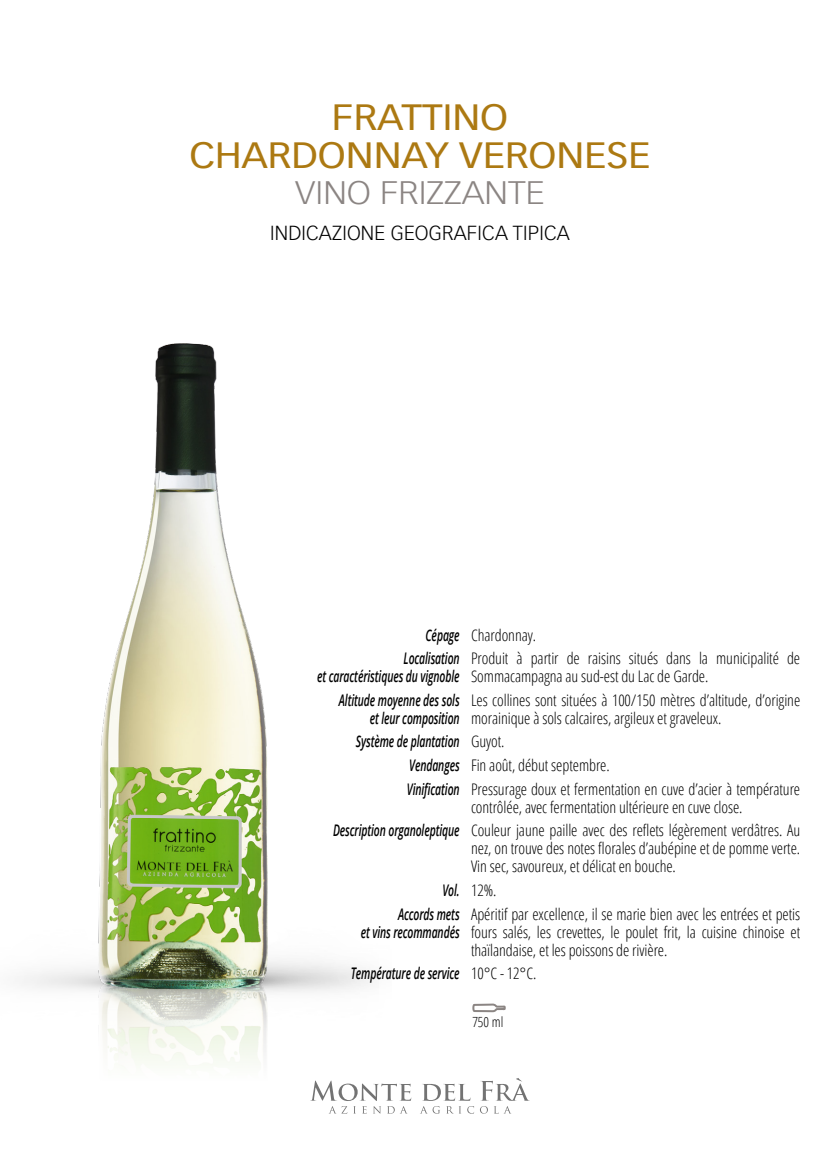
<style>
.page{position:relative;width:840px;height:1163px;background:#fff}
.page>*{position:absolute;margin:0;border:0;box-sizing:border-box;transform-origin:0 0}
.t1{font:36px/38px "Vectora LT Std";color:#ac7912;text-align:center;scale:1.1 1}
.t2{font:300 32px "Vectora LT Std";color:#8b8583;scale:1.1 1}
.t3{font:300 20px "Vectora LT Std";letter-spacing:.01em;color:#000}
.t4{font:300 condensed 16px/18px "Open Sans";letter-spacing:-.005em;color:#000}
.t5{font:italic 600 16px/23.6px "Open Sans";letter-spacing:-.01em;color:#000;scale:.65 1}
.t6{font:300 condensed 14px "Open Sans";color:#000}
.s1{font-weight:300;font-style:normal;font-stretch:condensed}
.s2{font-weight:600;font-style:italic;font-stretch:normal}
</style>
<div class="page">
<svg style="left:310px;top:1080px;width:101px;height:33px"></svg>
<svg style="left:421px;top:1078px;width:108px;height:35px"></svg>
<img style="left:98px;top:988px;width:169px;height:77px">
<img style="left:98px;top:343px;width:169px;height:645px">
<svg style="left:472px;top:1003px;width:34px;height:10px"></svg>
<h1 class="t1" style="left:189px;top:99px;width:420px">FRATTINO<br>CHARDONNAY VERONESE</h1>
<h2 class="t2" style="left:295px;top:174px;width:228px">VINO FRIZZANTE</h2>
<p class="t3" style="left:270px;top:221px;width:301px">INDICAZIONE GEOGRAFICA TIPICA</p>
<p class="t5" style="left:403px;top:622px;width:205px;text-indent:22px">Cépage <span class="s1">Chardonnay.<br></span>Localisation</p>
<p class="t5" style="left:317px;top:664px;width:221px">et caractéristiques du vignoble</p>
<p class="t4" style="left:471px;top:648px;width:330px">Produit à partir de raisins situés dans la municipalité de<br>Sommacampagna au sud-est du Lac de Garde.</p>
<p class="t5" style="left:339px;top:690px;width:187px;line-height:18px;text-align:right">Altitude moyenne des sols et leur composition</p>
<p class="t4" style="left:471px;top:690px;width:330px">Les collines sont situées à 100/150 mètres d’altitude, d’origine morainique à sols calcaires, argileux et graveleux.</p>
<p class="t4" style="left:406px;top:729px;width:394px;line-height:23.6px;text-indent:-51px"><span class="s2">Système de plantation</span> Guyot.<br><span class="s2">Vendanges</span> Fin août, début septembre.<br><span class="s2">Vinification</span> Pressurage doux et fermentation en cuve d’acier à température</p>
<p class="t4" style="left:333px;top:794px;width:468px;line-height:23.6px;text-indent:138px">contrôlée, avec fermentation ultérieure en cuve close.<br><span class="s2">Description organoleptique</span> Couleur jaune paille avec des reflets légèrement verdâtres. Au</p>
<p class="t4" style="left:471px;top:838px;width:330px">nez, on trouve des notes florales d’aubépine et de pomme verte.<br>Vin sec, savoureux, et délicat en bouche.</p>
<p class="t5" style="left:398px;top:877px;width:153px;text-indent:44px">Vol. <span class="s1">12%.<br></span>Accords mets</p>
<p class="t5" style="left:360px;top:919px;width:154px">et vins recommandés</p>
<p class="t4" style="left:471px;top:904px;width:330px;text-align:justify">Apéritif par excellence, il se marie bien avec les entrées et petis fours salés, les crevettes, le poulet frit, la cuisine chinoise et thaïlandaise, et les poissons de rivière.</p>
<p class="t5" style="left:350px;top:961px;width:287px">Température de service <span class="s1">10°C - 12°C.</span></p>
<p class="t6" style="left:472px;top:1012px;width:32px">750 ml</p>
</div>
